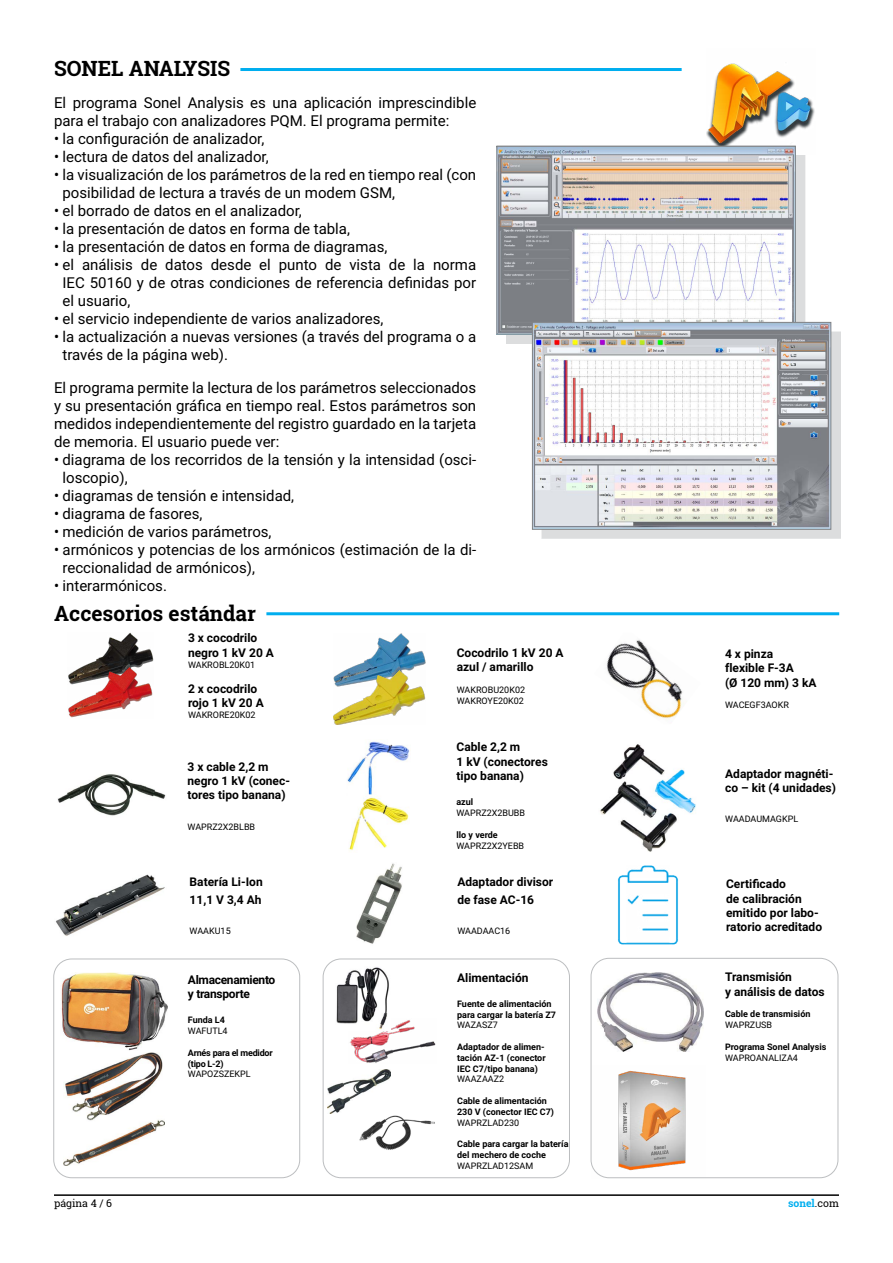
<style>
.page{position:relative;width:893px;height:1263px;background:#fff}
.page>*{position:absolute;margin:0;border:0;box-sizing:border-box;transform-origin:0 0}
.t1{font:700 21px "Roboto Slab";color:#000}
.t2{font:15px/18px "Roboto";color:#000}
.t3{font:700 12px/14.4px "Roboto";color:#000}
.t4{font:700 12px/14.4px "Roboto";letter-spacing:-.025em;color:#000}
.t5{font:10.5px "Roboto Slab";color:#000}
.t6{font:700 10.5px "Roboto Slab";color:#00aeef}
.t7{font:700 9px/10.8px "Roboto";color:#000}
.t8{font:9px/10.8px "Roboto";color:#000}
.t9{font:700 9px/10.8px "Roboto";letter-spacing:-.025em;color:#000}
.s1{font-weight:400;color:#000}
</style>
<div class="page">
<hr style="left:54px;top:1194px;width:785px;height:2px;background:#000">
<img style="left:600px;top:744px;width:96px;height:108px">
<img style="left:356px;top:863px;width:46px;height:81px">
<img style="left:347px;top:741px;width:62px;height:54px">
<img style="left:348px;top:797px;width:61px;height:53px">
<img style="left:606px;top:640px;width:77px;height:79px">
<img style="left:57px;top:774px;width:109px;height:42px">
<img style="left:64px;top:1052px;width:100px;height:113px">
<img style="left:56px;top:874px;width:109px;height:62px">
<img style="left:597px;top:972px;width:107px;height:79px">
<img style="left:592px;top:1070px;width:94px;height:108px">
<div style="left:591px;top:958px;width:247px;height:220px;border:1px solid #bcbec0;border-radius:18px"></div>
<img style="left:61px;top:973px;width:106px;height:78px">
<div style="left:53px;top:958px;width:247px;height:220px;border:1px solid #bcbec0;border-radius:18px"></div>
<img style="left:359px;top:1115px;width:76px;height:35px">
<img style="left:349px;top:1020px;width:87px;height:43px">
<img style="left:327px;top:1069px;width:64px;height:45px">
<img style="left:336px;top:967px;width:55px;height:63px">
<div style="left:323px;top:958px;width:247px;height:220px;border:1px solid #bcbec0;border-radius:18px"></div>
<img style="left:80px;top:633px;width:74px;height:35px">
<img style="left:68px;top:668px;width:85px;height:50px">
<img style="left:346px;top:633px;width:79px;height:37px">
<img style="left:334px;top:670px;width:91px;height:54px">
<img style="left:706px;top:63px;width:109px;height:92px">
<hr style="left:240px;top:68px;width:442px;height:3px;background:#00aeef">
<div style="left:506px;top:155px;width:299px;height:189px;background:#dcddde"></div>
<img style="left:499px;top:148px;width:294px;height:184px">
<div style="left:497px;top:146px;width:298px;height:188px;border:1px solid #808285"></div>
<div style="left:541px;top:332px;width:300px;height:207px;background:#dcddde"></div>
<img style="left:534px;top:324px;width:295px;height:203px">
<div style="left:532px;top:322px;width:299px;height:207px;border:1px solid #808285"></div>
<hr style="left:266px;top:612px;width:573px;height:3px;background:#00aeef">
<img style="left:618px;top:865px;width:60px;height:80px">
<h1 class="t1" style="left:54px;top:54px;width:178px">SONEL ANALYSIS</h1>
<p class="t2" style="left:54px;top:94px;width:424px">El programa Sonel Analysis es una aplicación imprescindible para el trabajo con analizadores PQM. El programa permite:</p>
<p class="t2" style="left:54px;top:130px;width:212px">• la configuración de analizador,</p>
<p class="t2" style="left:54px;top:148px;width:216px">• lectura de datos del analizador,</p>
<p class="t2" style="left:63px;top:166px;width:415px;text-indent:-9px">• la visualización de los parámetros de la red en tiempo real (con posibilidad de lectura a través de un modem GSM,</p>
<p class="t2" style="left:54px;top:202px;width:249px">• el borrado de datos en el analizador,</p>
<p class="t2" style="left:54px;top:220px;width:298px">• la presentación de datos en forma de tabla,</p>
<p class="t2" style="left:54px;top:238px;width:335px">• la presentación de datos en forma de diagramas,</p>
<p class="t2" style="left:63px;top:256px;width:415px;text-align:justify;text-indent:-9px">• el análisis de datos desde el punto de vista de la norma IEC 50160 y de otras condiciones de referencia definidas por el usuario,</p>
<p class="t2" style="left:54px;top:310px;width:331px">• el servicio independiente de varios analizadores,</p>
<p class="t2" style="left:63px;top:328px;width:415px;text-indent:-9px">• la actualización a nuevas versiones (a través del programa o a través de la página web).</p>
<p class="t2" style="left:54px;top:378px;width:424px;text-align:justify">El programa permite la lectura de los parámetros seleccionados y su presentación gráfica en tiempo real. Estos parámetros son medidos independientemente del registro guardado en la tarjeta de memoria. El usuario puede ver:</p>
<p class="t2" style="left:63px;top:450px;width:415px;text-indent:-9px">• diagrama de los recorridos de la tensión y la intensidad (osci&shy;loscopio),</p>
<p class="t2" style="left:54px;top:486px;width:242px">• diagramas de tensión e intensidad,</p>
<p class="t2" style="left:54px;top:504px;width:150px">• diagrama de fasores,</p>
<p class="t2" style="left:54px;top:522px;width:219px">• medición de varios parámetros,</p>
<p class="t2" style="left:63px;top:540px;width:415px;text-indent:-9px">• armónicos y potencias de los armónicos (estimación de la di&shy;reccionalidad de armónicos),</p>
<p class="t2" style="left:54px;top:576px;width:114px">• interarmónicos.</p>
<h1 class="t1" style="left:54px;top:599px;width:203px">Accesorios estándar</h1>
<p class="t3" style="left:188px;top:630px;width:87px">3 x cocodrilo negro 1 kV 20 A</p>
<p class="t8" style="left:188px;top:659px;width:69px">WAKROBL20K01</p>
<p class="t3" style="left:188px;top:681px;width:77px">2 x cocodrilo rojo 1 kV 20 A</p>
<p class="t8" style="left:188px;top:709px;width:69px">WAKRORE20K02</p>
<p class="t3" style="left:457px;top:645px;width:108px">Cocodrilo 1 kV 20 A azul / amarillo</p>
<p class="t8" style="left:457px;top:684px;width:70px">WAKROBU20K02<br>WAKROYE20K02</p>
<p class="t3" style="left:188px;top:759px;width:104px">3 x cable 2,2 m negro 1 kV (conec&shy;tores tipo banana)</p>
<p class="t8" style="left:188px;top:821px;width:69px">WAPRZ2X2BLBB</p>
<p class="t3" style="left:190px;top:872px;width:75px;line-height:18px">Batería Li-Ion<br>11,1 V 3,4 Ah</p>
<p class="t8" style="left:190px;top:925px;width:43px">WAAKU15</p>
<p class="t4" style="left:188px;top:972px;width:89px">Almacenamiento y transporte</p>
<p class="t7" style="left:188px;top:1014px;width:39px">Funda L4</p>
<p class="t8" style="left:188px;top:1025px;width:41px">WAFUTL4</p>
<p class="t9" style="left:188px;top:1047px;width:86px">Arnés para el medidor (tipo L-2)</p>
<p class="t8" style="left:188px;top:1068px;width:64px">WAPOZSZEKPL</p>
<p class="t3" style="left:456px;top:739px;width:93px">Cable 2,2 m<br>1 kV (conectores tipo banana)</p>
<p class="t7" style="left:456px;top:796px;width:18px">azul</p>
<p class="t8" style="left:456px;top:807px;width:70px">WAPRZ2X2BUBB</p>
<p class="t7" style="left:456px;top:829px;width:43px">llo y verde</p>
<p class="t8" style="left:456px;top:840px;width:69px">WAPRZ2X2YEBB</p>
<p class="t3" style="left:457px;top:872px;width:97px;line-height:18px">Adaptador divisor de fase AC-16</p>
<p class="t8" style="left:457px;top:925px;width:55px">WAADAAC16</p>
<p class="t3" style="left:457px;top:970px;width:73px">Alimentación</p>
<p class="t7" style="left:457px;top:998px;width:101px">Fuente de alimentación para cargar la batería Z7</p>
<p class="t8" style="left:457px;top:1019px;width:42px">WAZASZ7</p>
<p class="t7" style="left:457px;top:1041px;width:90px;text-align:justify">Adaptador de alimen&shy;tación AZ-1 (conector IEC C7/tipo banana)</p>
<p class="t8" style="left:457px;top:1073px;width:49px">WAAZAAZ2</p>
<p class="t7" style="left:457px;top:1095px;width:98px">Cable de alimentación<br>230 V (conector IEC C7)</p>
<p class="t8" style="left:457px;top:1117px;width:64px">WAPRZLAD230</p>
<p class="t7" style="left:457px;top:1138px;width:113px">Cable para cargar la batería del mechero de coche</p>
<p class="t8" style="left:457px;top:1160px;width:78px">WAPRZLAD12SAM</p>
<p class="t3" style="left:725px;top:646px;width:93px">4 x pinza<br>flexible F-3A<br>(Ø 120 mm) 3 kA</p>
<p class="t8" style="left:725px;top:699px;width:65px">WACEGF3AOKR</p>
<p class="t3" style="left:725px;top:766px;width:112px">Adaptador magnéti&shy;co – kit (4 unidades)</p>
<p class="t8" style="left:725px;top:813px;width:75px">WAADAUMAGKPL</p>
<p class="t3" style="left:726px;top:876px;width:98px">Certificado<br>de calibración emitido por labo&shy;ratorio acreditado</p>
<p class="t3" style="left:725px;top:969px;width:101px">Transmisión<br>y análisis de datos</p>
<p class="t7" style="left:725px;top:1008px;width:87px">Cable de transmisión</p>
<p class="t8" style="left:725px;top:1019px;width:49px">WAPRZUSB</p>
<p class="t7" style="left:725px;top:1041px;width:103px">Programa Sonel Analysis</p>
<p class="t8" style="left:725px;top:1051px;width:74px">WAPROANALIZA4</p>
<p class="t5" style="left:54px;top:1196px;width:60px">página 4 / 6</p>
<p class="t6" style="left:788px;top:1196px;width:52px">sonel<span class="s1">.com</span></p>
</div>
